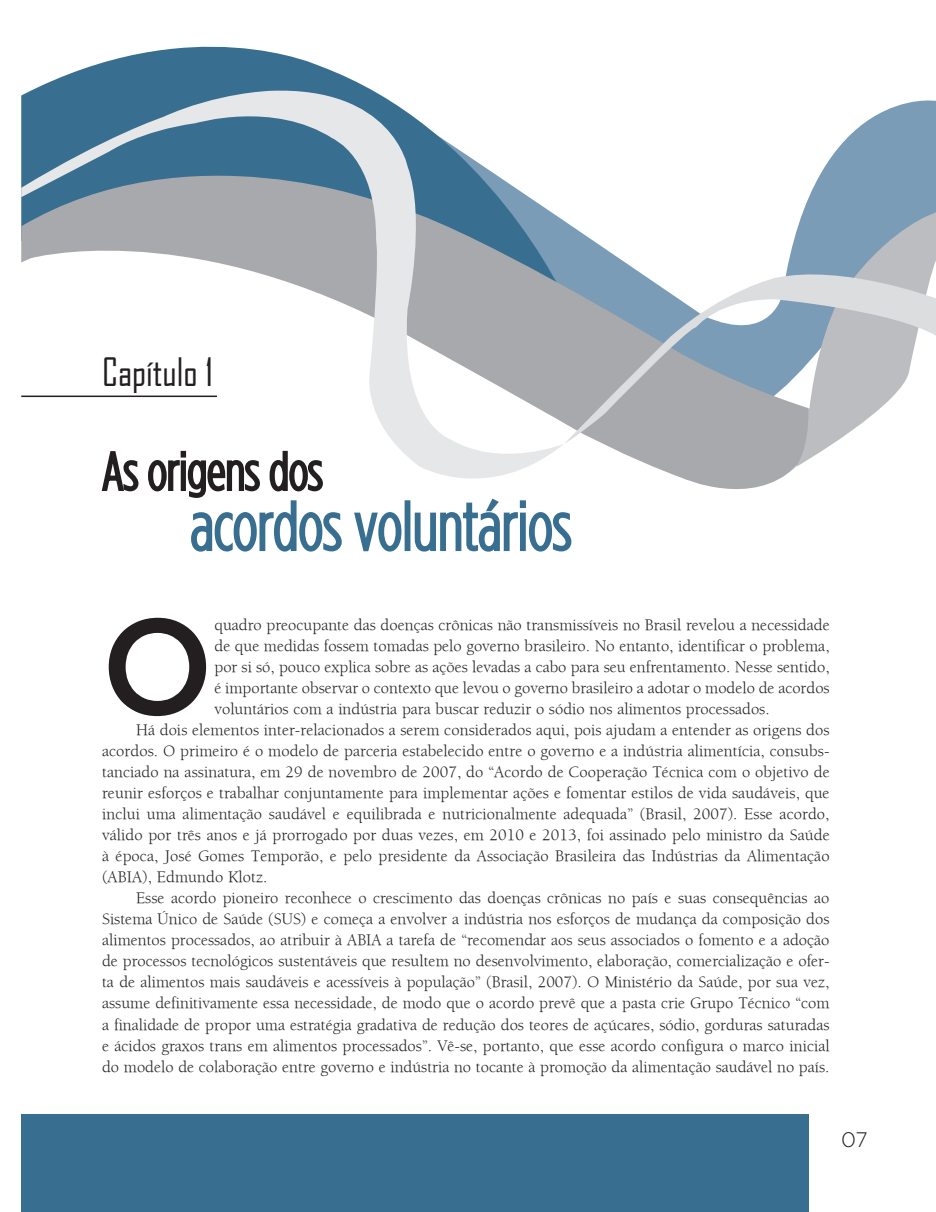
<style>
.page{position:relative;width:936px;height:1212px;background:#fff}
.page>*{position:absolute;margin:0;border:0;box-sizing:border-box;transform-origin:0 0}
.t1{font:700 144.15px "Archer";color:#231f20}
.t2{font:37.5px "Agency FB";color:#231f20}
.t3{font:300 21px "Gotham HTF";color:#231f20}
.t4{font:16.5px "Berkeley";color:#231f20}
</style>
<div class="page">
<svg style="left:809px;top:100px;width:126px;height:112px;fill:#7b9cb7"></svg>
<svg style="left:41px;top:46px;width:323px;height:40px;fill:#386e8f"></svg>
<svg style="left:809px;top:212px;width:126px;height:247px"></svg>
<div style="left:21px;top:1114px;width:787px;height:98px;background:#386e8f"></div>
<svg style="left:354px;top:512px;width:48px;height:40px"></svg>
<div style="left:404px;top:500px;width:6px;height:51px;border:3px solid #386e8f"></div>
<svg style="left:414px;top:509px;width:104px;height:43px"></svg>
<div style="left:520px;top:513px;width:5px;height:38px;border:3px solid #386e8f"></div>
<svg style="left:529px;top:512px;width:43px;height:40px"></svg>
<svg style="left:191px;top:509px;width:151px;height:43px"></svg>
<svg style="left:290px;top:197px;width:519px;height:312px"></svg>
<svg style="left:21px;top:86px;width:543px;height:420px"></svg>
<svg style="left:564px;top:263px;width:371px;height:181px"></svg>
<p class="t2" style="left:102px;top:349px;width:113px">Capítulo 1</p>
<p class="t1" style="left:102px;top:553px;width:112px">O</p>
<p class="t4" style="left:214px;top:616px;width:616px">quadro preocupante das doenças crônicas não transmissíveis no Brasil revelou a necessidade</p>
<p class="t4" style="left:214px;top:637px;width:616px">de que medidas fossem tomadas pelo governo brasileiro. No entanto, identificar o problema,</p>
<p class="t4" style="left:214px;top:658px;width:616px">por si só, pouco explica sobre as ações levadas a cabo para seu enfrentamento. Nesse sentido,</p>
<p class="t4" style="left:214px;top:679px;width:616px">é importante observar o contexto que levou o governo brasileiro a adotar o modelo de acordos</p>
<p class="t4" style="left:214px;top:700px;width:556px">voluntários com a indústria para buscar reduzir o sódio nos alimentos processados.</p>
<p class="t4" style="left:136px;top:721px;width:695px">Há dois elementos inter-relacionados a serem considerados aqui, pois ajudam a entender as origens dos</p>
<p class="t4" style="left:102px;top:742px;width:728px">acordos. O primeiro é o modelo de parceria estabelecido entre o governo e a indústria alimentícia, consubs-</p>
<p class="t4" style="left:102px;top:763px;width:729px">tanciado na assinatura, em 29 de novembro de 2007, do “Acordo de Cooperação Técnica com o objetivo de</p>
<p class="t4" style="left:102px;top:784px;width:729px">reunir esforços e trabalhar conjuntamente para implementar ações e fomentar estilos de vida saudáveis, que</p>
<p class="t4" style="left:102px;top:805px;width:729px">inclui uma alimentação saudável e equilibrada e nutricionalmente adequada” (Brasil, 2007). Esse acordo,</p>
<p class="t4" style="left:102px;top:826px;width:729px">válido por três anos e já prorrogado por duas vezes, em 2010 e 2013, foi assinado pelo ministro da Saúde</p>
<p class="t4" style="left:102px;top:847px;width:729px">à época, José Gomes Temporão, e pelo presidente da Associação Brasileira das Indústrias da Alimentação</p>
<p class="t4" style="left:102px;top:868px;width:167px">(ABIA), Edmundo Klotz.</p>
<p class="t4" style="left:136px;top:889px;width:694px">Esse acordo pioneiro reconhece o crescimento das doenças crônicas no país e suas consequências ao</p>
<p class="t4" style="left:102px;top:910px;width:729px">Sistema Único de Saúde (SUS) e começa a envolver a indústria nos esforços de mudança da composição dos</p>
<p class="t4" style="left:102px;top:931px;width:729px">alimentos processados, ao atribuir à ABIA a tarefa de “recomendar aos seus associados o fomento e a adoção</p>
<p class="t4" style="left:102px;top:952px;width:729px">de processos tecnológicos sustentáveis que resultem no desenvolvimento, elaboração, comercialização e ofer-</p>
<p class="t4" style="left:102px;top:973px;width:728px">ta de alimentos mais saudáveis e acessíveis à população” (Brasil, 2007). O Ministério da Saúde, por sua vez,</p>
<p class="t4" style="left:102px;top:994px;width:729px">assume definitivamente essa necessidade, de modo que o acordo prevê que a pasta crie Grupo Técnico “com</p>
<p class="t4" style="left:102px;top:1015px;width:728px">a finalidade de propor uma estratégia gradativa de redução dos teores de açúcares, sódio, gorduras saturadas</p>
<p class="t4" style="left:102px;top:1036px;width:729px">e ácidos graxos trans em alimentos processados”. Vê-se, portanto, que esse acordo configura o marco inicial</p>
<p class="t4" style="left:102px;top:1057px;width:729px">do modelo de colaboração entre governo e indústria no tocante à promoção da alimentação saudável no país.</p>
<p class="t3" style="left:841px;top:1128px;width:28px">07</p>
</div>
